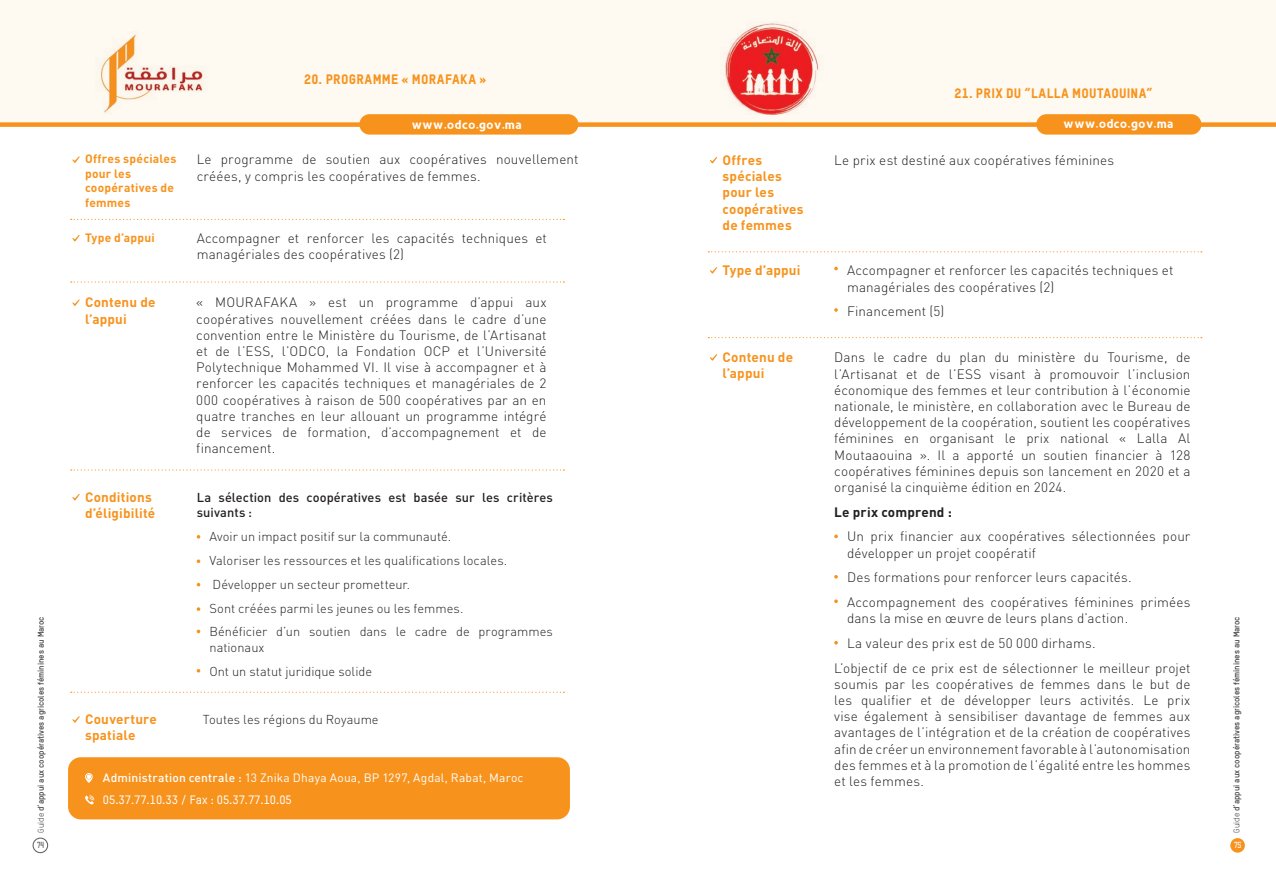
<style>
.page{position:relative;width:1276px;height:893px;background:#fff}
.page>*{position:absolute;margin:0;border:0;box-sizing:border-box;transform-origin:0 0}
.t1{font:700 15px "Ara Aqeeq";color:#fff}
.t2{font:300 13.5px/16.2px "DIN Pro";letter-spacing:.01em;color:#231f20}
.t3{font:700 13.5px/16.2px "DIN Pro";letter-spacing:.015em;color:#f7931d}
.t4{font:13.5px "Oxfam TSTARPRO Headline";letter-spacing:.02em;color:#f7931d}
.t5{font:700 13.5px "DIN Pro";letter-spacing:.015em;color:#231f20}
.t6{font:300 12.75px/23.9px "DIN Pro";letter-spacing:.005em;color:#231f20}
.t7{font:500 12.75px/15.3px "DIN Pro";letter-spacing:.005em;color:#231f20}
.t8{font:12px "DIN Pro";letter-spacing:.015em;color:#fff}
.t9{font:700 12px/14.4px "DIN Pro";letter-spacing:.02em;color:#f7931d}
.t10{font:500 12px "Oxfam TSTARPRO";color:#fff}
.t11{font:300 condensed 8.85px "Apex Mk 2";color:#57585a}
.t12{font:300 condensed 8.85px "Apex Mk 2";color:#fff}
.t13{font:700 8.25px "Oxfam TSTARPRO";color:#3e3e3f}
.s1{font-weight:400}
.s2{font-weight:500}
</style>
<div class="page">
<div style="left:1230px;top:838px;width:15px;height:15px;background:#f7931d;border-radius:50%"></div>
<div style="left:33px;top:838px;width:15px;height:15px;border:1px solid #57585a;border-radius:50%"></div>
<div style="left:0;top:0;width:638px;height:122px;background:#fef9f1"></div>
<div style="left:0;top:122px;width:638px;height:5px;background:#f7931d"></div>
<svg style="left:71px;top:219px;width:493px;height:1px"></svg>
<svg style="left:72px;top:156px;width:8px;height:7px"></svg>
<svg style="left:72px;top:235px;width:8px;height:6px"></svg>
<div style="left:359px;top:114px;width:219px;height:21px;background:#f7931d;border-radius:10px"></div>
<svg style="left:71px;top:281px;width:493px;height:2px"></svg>
<svg style="left:72px;top:299px;width:8px;height:7px"></svg>
<svg style="left:71px;top:469px;width:493px;height:2px"></svg>
<svg style="left:71px;top:692px;width:493px;height:1px"></svg>
<svg style="left:72px;top:494px;width:8px;height:6px"></svg>
<svg style="left:72px;top:716px;width:8px;height:7px"></svg>
<svg style="left:197px;top:535px;width:3px;height:4px"></svg>
<svg style="left:197px;top:559px;width:3px;height:4px"></svg>
<svg style="left:197px;top:607px;width:3px;height:4px"></svg>
<svg style="left:197px;top:669px;width:3px;height:4px"></svg>
<img style="left:100px;top:34px;width:103px;height:79px">
<div style="left:68px;top:757px;width:502px;height:62px;background:#f7931d;border-radius:13px"></div>
<svg style="left:85px;top:795px;width:9px;height:9px"></svg>
<svg style="left:85px;top:773px;width:8px;height:10px"></svg>
<svg style="left:834px;top:267px;width:4px;height:3px"></svg>
<svg style="left:834px;top:308px;width:4px;height:4px"></svg>
<svg style="left:834px;top:535px;width:4px;height:3px"></svg>
<svg style="left:834px;top:575px;width:4px;height:4px"></svg>
<svg style="left:834px;top:599px;width:4px;height:4px"></svg>
<svg style="left:834px;top:641px;width:4px;height:3px"></svg>
<div style="left:638px;top:0;width:638px;height:127px;background:#fef9f1"></div>
<div style="left:638px;top:122px;width:638px;height:5px;background:#f7931d"></div>
<div style="left:1036px;top:114px;width:165px;height:21px;background:#f7931d;border-radius:10px"></div>
<svg style="left:708px;top:251px;width:494px;height:1px"></svg>
<svg style="left:708px;top:337px;width:494px;height:1px"></svg>
<svg style="left:710px;top:157px;width:7px;height:6px"></svg>
<svg style="left:710px;top:267px;width:7px;height:7px"></svg>
<svg style="left:710px;top:354px;width:7px;height:7px"></svg>
<img style="left:725px;top:23px;width:94px;height:92px">
<p class="t4" style="left:304px;top:70px;width:184px">20. PROGRAMME « MORAFAKA »</p>
<p class="t4" style="left:954px;top:84px;width:199px">21. PRIX DU “LALLA MOUTAOUINA”</p>
<p class="t1" style="left:1063px;top:115px;width:112px">www.odco.gov.ma</p>
<p class="t1" style="left:411px;top:116px;width:112px">www.odco.gov.ma</p>
<p class="t2" style="left:197px;top:150px;width:383px">Le programme de soutien aux coopératives nouvellement créées, y compris les coopératives de femmes.</p>
<p class="t9" style="left:85px;top:150px;width:93px">Offres spéciales pour les coopératives de femmes</p>
<p class="t9" style="left:85px;top:229px;width:71px">Type d’appui</p>
<p class="t2" style="left:834px;top:151px;width:281px">Le prix est destiné aux coopératives féminines</p>
<p class="t3" style="left:722px;top:150px;width:83px">Offres spéciales pour les coopératives de femmes</p>
<p class="t3" style="left:722px;top:261px;width:79px">Type d’appui</p>
<p class="t2" style="left:197px;top:229px;width:352px">Accompagner et renforcer les capacités techniques et managériales des coopératives (2)</p>
<p class="t2" style="left:847px;top:261px;width:328px">Accompagner et renforcer les capacités techniques et managériales des coopératives (2)</p>
<p class="t2" style="left:847px;top:302px;width:99px">Financement (5)</p>
<p class="t2" style="left:834px;top:348px;width:358px;text-align:justify">Dans le cadre du plan du ministère du Tourisme, de l’Artisanat et de l’ESS visant à promouvoir l’inclusion économique des femmes et leur contribution à l’économie nationale, le ministère, en collaboration avec le Bureau de développement de la coopération, soutient les coopératives féminines en organisant le prix national « Lalla Al Moutaaouina ». Il a apporté un soutien financier à 128 coopératives féminines depuis son lancement en 2020 et a organisé la cinquième édition en 2024.</p>
<p class="t5" style="left:834px;top:501px;width:119px">Le prix comprend :</p>
<p class="t2" style="left:847px;top:527px;width:345px">Un prix financier aux coopératives sélectionnées pour développer un projet coopératif</p>
<p class="t2" style="left:847px;top:564px;width:345px;line-height:24.8px">Des formations pour renforcer leurs capacités.<br>Accompagnement des coopératives féminines primées</p>
<p class="t2" style="left:847px;top:609px;width:283px">dans la mise en œuvre de leurs plans d’action.</p>
<p class="t2" style="left:847px;top:634px;width:250px">La valeur des prix est de 50 000 dirhams.</p>
<p class="t2" style="left:834px;top:658px;width:358px">L’objectif de ce prix est de sélectionner le meilleur projet</p>
<p class="t2" style="left:834px;top:675px;width:358px;text-align:justify">soumis par les coopératives de femmes dans le but de les qualifier et de développer leurs activités. Le prix vise également à sensibiliser davantage de femmes aux avantages de l’intégration et de la création de coopératives afin de créer un environnement favorable à l’autonomisation des femmes et à la promotion de l’égalité entre les hommes et les femmes.</p>
<p class="t3" style="left:85px;top:293px;width:72px">Contenu de l’appui</p>
<p class="t2" style="left:196px;top:293px;width:352px;text-align:justify">« MOURAFAKA » est un programme d’appui aux coopératives nouvellement créées dans le cadre d’une convention entre le Ministère du Tourisme, de l’Artisanat et de l’ESS, l’ODCO, la Fondation OCP et l’Université Polytechnique Mohammed VI. Il vise à accompagner et à renforcer les capacités techniques et managériales de 2<br>000 coopératives à raison de 500 coopératives par an en quatre tranches en leur allouant un programme intégré de services de formation, d’accompagnement et de financement.</p>
<p class="t3" style="left:722px;top:348px;width:72px">Contenu de l’appui</p>
<p class="t7" style="left:197px;top:488px;width:358px">La sélection des coopératives est basée sur les critères suivants :</p>
<p class="t6" style="left:209px;top:523px;width:345px">Avoir un impact positif sur la communauté.<br>Valoriser les ressources et les qualifications locales.<br>Développer un secteur prometteur.<br>Sont créées parmi les jeunes ou les femmes.<br>Bénéficier d’un soutien dans le cadre de programmes</p>
<p class="t6" style="left:209px;top:634px;width:164px">nationaux<br>Ont un statut juridique solide</p>
<p class="t6" style="left:203px;top:706px;width:177px">Toutes les régions du Royaume</p>
<p class="t3" style="left:85px;top:487px;width:72px">Conditions d’éligibilité</p>
<p class="t13" style="left:36px;top:833px;width:218px;rotate:-90deg"><span class="s1">Guide</span> d’appui aux coopératives agricoles féminines au Maroc</p>
<p class="t13" style="left:1231px;top:833px;width:218px;rotate:-90deg"><span class="s1">Guide</span> d’appui aux coopératives agricoles féminines au Maroc</p>
<p class="t3" style="left:85px;top:710px;width:73px">Couverture spatiale</p>
<p class="t8" style="left:103px;top:768px;width:422px"><span class="s2">Administration centrale :</span> 13 Znika Dhaya Aoua, BP 1297, Agdal, Rabat, Maroc</p>
<p class="t10" style="left:103px;top:793px;width:190px">05.37.77.10.33 / Fax : 05.37.77.10.05</p>
<p class="t11" style="left:37px;top:841px;width:9px">74</p>
<p class="t12" style="left:1234px;top:841px;width:9px">75</p>
</div>
